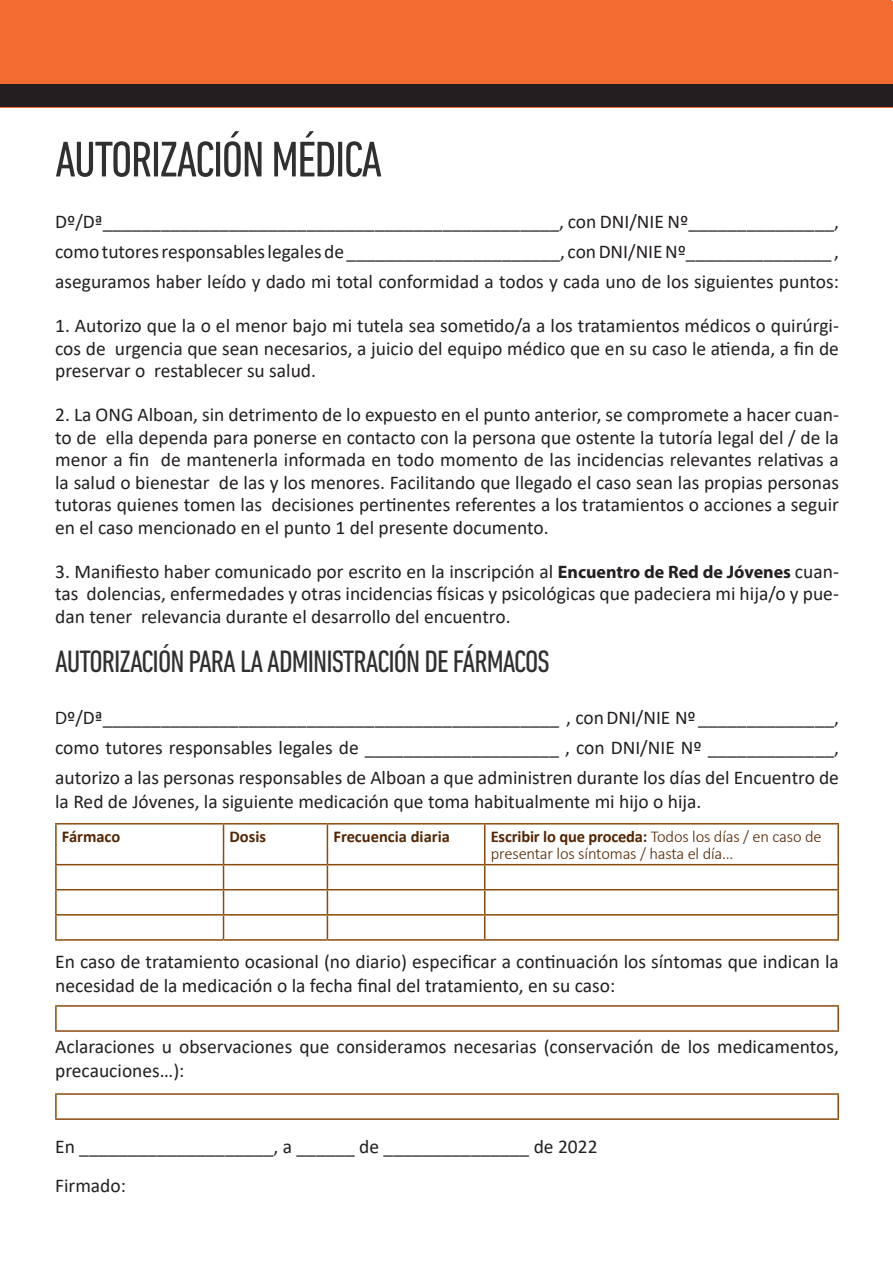
<style>
.page{position:relative;width:893px;height:1263px;background:#fff}
.page>*{position:absolute;margin:0;border:0;box-sizing:border-box;transform-origin:0 0}
.t1{font:condensed 51px "DIN Next LT Pro";letter-spacing:-.03em;color:#312f30}
.t2{font:condensed 31.5px "DIN Next LT Pro";letter-spacing:-.03em;color:#312f30}
.t3{font:19.5px/22.5px "Calibri";color:#231f20}
.t4{font:300 16.5px/16.5px "Calibri";letter-spacing:-.01em;color:#542500}
.t5{font:700 16.5px "Calibri";color:#542500}
.s1{font-family:"Myriad Pro";font-weight:700;font-size:18px}
.s2{font-family:"Myriad Pro";font-size:18px}
.s3{font-weight:700}
</style>
<div class="page">
<div style="left:0;top:0;width:891px;height:106px;background:#f26c32"></div>
<hr style="left:55px;top:823px;width:169px;height:1px;background:#8b4a0a">
<hr style="left:55px;top:824px;width:2px;height:40px;background:#8b4a0a">
<hr style="left:224px;top:823px;width:103px;height:1px;background:#8b4a0a">
<hr style="left:223px;top:824px;width:1px;height:40px;background:#8b4a0a">
<hr style="left:327px;top:823px;width:158px;height:1px;background:#8b4a0a">
<hr style="left:327px;top:824px;width:1px;height:40px;background:#8b4a0a">
<hr style="left:485px;top:823px;width:354px;height:1px;background:#8b4a0a">
<hr style="left:484px;top:824px;width:1px;height:40px;background:#8b4a0a">
<hr style="left:837px;top:824px;width:2px;height:40px;background:#8b4a0a">
<hr style="left:55px;top:864px;width:169px;height:1px;background:#8b4a0a">
<hr style="left:55px;top:865px;width:2px;height:24px;background:#8b4a0a">
<hr style="left:224px;top:864px;width:103px;height:1px;background:#8b4a0a">
<hr style="left:327px;top:864px;width:158px;height:1px;background:#8b4a0a">
<hr style="left:485px;top:864px;width:354px;height:1px;background:#8b4a0a">
<hr style="left:837px;top:865px;width:2px;height:24px;background:#8b4a0a">
<hr style="left:55px;top:889px;width:169px;height:1px;background:#8b4a0a">
<hr style="left:55px;top:890px;width:2px;height:24px;background:#8b4a0a">
<hr style="left:224px;top:889px;width:103px;height:1px;background:#8b4a0a">
<hr style="left:327px;top:889px;width:158px;height:1px;background:#8b4a0a">
<hr style="left:485px;top:889px;width:354px;height:1px;background:#8b4a0a">
<hr style="left:837px;top:890px;width:2px;height:24px;background:#8b4a0a">
<hr style="left:55px;top:914px;width:169px;height:1px;background:#8b4a0a">
<hr style="left:55px;top:915px;width:2px;height:24px;background:#8b4a0a">
<hr style="left:224px;top:914px;width:103px;height:1px;background:#8b4a0a">
<svg style="left:223px;top:865px;width:1px;height:74px"></svg>
<hr style="left:327px;top:914px;width:158px;height:1px;background:#8b4a0a">
<svg style="left:327px;top:865px;width:1px;height:74px"></svg>
<hr style="left:485px;top:914px;width:354px;height:1px;background:#8b4a0a">
<svg style="left:484px;top:865px;width:1px;height:74px"></svg>
<hr style="left:837px;top:915px;width:2px;height:24px;background:#8b4a0a">
<hr style="left:55px;top:939px;width:169px;height:2px;background:#8b4a0a">
<hr style="left:224px;top:939px;width:103px;height:2px;background:#8b4a0a">
<hr style="left:327px;top:939px;width:158px;height:2px;background:#8b4a0a">
<hr style="left:485px;top:939px;width:354px;height:2px;background:#8b4a0a">
<hr style="left:55px;top:1005px;width:784px;height:2px;background:#8b4a0a">
<hr style="left:55px;top:1007px;width:2px;height:23px;background:#8b4a0a">
<hr style="left:837px;top:1007px;width:2px;height:23px;background:#8b4a0a">
<hr style="left:55px;top:1030px;width:784px;height:2px;background:#8b4a0a">
<hr style="left:55px;top:1093px;width:784px;height:2px;background:#8b4a0a">
<hr style="left:55px;top:1095px;width:2px;height:23px;background:#8b4a0a">
<hr style="left:837px;top:1095px;width:2px;height:23px;background:#8b4a0a">
<hr style="left:55px;top:1118px;width:784px;height:2px;background:#8b4a0a">
<div style="left:0;top:84px;width:891px;height:23px;background:#231f20"></div>
<p class="t1" style="left:55px;top:130px;width:328px">AUTORIZACIÓN MÉDICA</p>
<p class="t3" style="left:55px;top:210px;width:785px">Dº/Dª_______________________________________________, con DNI/NIE Nº_______________,</p>
<p class="t3" style="left:55px;top:236px;width:785px;line-height:30px">como tutores responsables legales de ______________________, con DNI/NIE Nº_______________ , aseguramos haber leído y dado mi total conformidad a todos y cada uno de los siguientes puntos:</p>
<p class="t3" style="left:55px;top:314px;width:785px;text-align:justify">1. Autorizo que la o el menor bajo mi tutela sea sometido/a a los tratamientos médicos o quirúrgi&shy;cos de urgencia que sean necesarios, a juicio del equipo médico que en su caso le atienda, a fin de preservar o restablecer su salud.</p>
<p class="t3" style="left:55px;top:403px;width:785px;text-align:justify">2. La ONG Alboan, sin detrimento de lo expuesto en el punto anterior, se compromete a hacer cuan&shy;to de ella dependa para ponerse en contacto con la persona que ostente la tutoría legal del / de la menor a fin de mantenerla informada en todo momento de las incidencias relevantes relativas a la salud o bienestar de las y los menores. Facilitando que llegado el caso sean las propias personas tutoras quienes tomen las decisiones pertinentes referentes a los tratamientos o acciones a seguir en el caso mencionado en el punto 1 del presente documento.</p>
<p class="t3" style="left:55px;top:560px;width:785px;text-align:justify">3. Manifiesto haber comunicado por escrito en la inscripción al <span class="s1">Encuentro de Red de Jóvenes</span> cuan&shy;tas dolencias, enfermedades y otras incidencias físicas y psicológicas que padeciera mi hija/o y pue&shy;dan tener relevancia durante el desarrollo del encuentro.</p>
<p class="t2" style="left:55px;top:644px;width:496px">AUTORIZACIÓN PARA LA ADMINISTRACIÓN DE FÁRMACOS</p>
<p class="t3" style="left:55px;top:706px;width:785px"><span class="s2">D</span>º/Dª_______________________________________________ , con DNI/NIE Nº ______________,</p>
<p class="t3" style="left:55px;top:732px;width:785px;line-height:30px">como tutores responsables legales de ____________________ , con DNI/NIE Nº _____________, autorizo a las personas responsables de Alboan a que administren durante los días del Encuentro de</p>
<p class="t3" style="left:55px;top:790px;width:648px">la Red de Jóvenes, la siguiente medicación que toma habitualmente mi hijo o hija.</p>
<p class="t5" style="left:62px;top:825px;width:60px">Fármaco</p>
<p class="t5" style="left:230px;top:825px;width:38px">Dosis</p>
<p class="t5" style="left:333px;top:825px;width:118px">Frecuencia diaria</p>
<p class="t4" style="left:491px;top:828px;width:332px"><span class="s3">Escribir lo que proceda:</span> Todos los días / en caso de presentar los síntomas / hasta el día…</p>
<p class="t3" style="left:55px;top:949px;width:785px;line-height:24px">En caso de tratamiento ocasional (no diario) especificar a continuación los síntomas que indican la necesidad de la medicación o la fecha final del tratamiento, en su caso:</p>
<p class="t3" style="left:55px;top:1034px;width:785px;line-height:24px">Aclaraciones u observaciones que consideramos necesarias (conservación de los medicamentos, precauciones…):</p>
<p class="t3" style="left:55px;top:1135px;width:544px">En ____________________, a ______ de _______________ de 2022</p>
<p class="t3" style="left:55px;top:1174px;width:72px">Firmado:</p>
</div>
